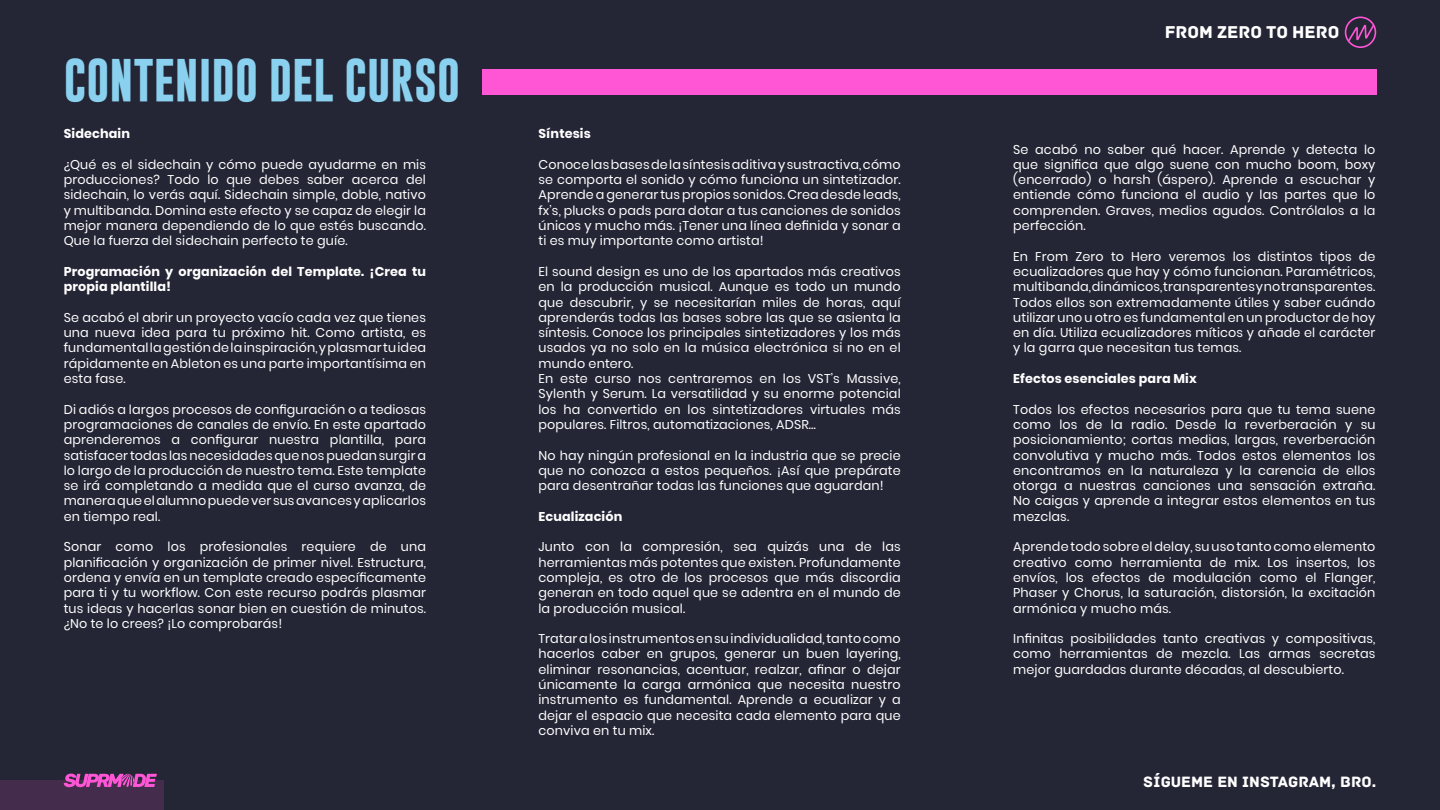
<style>
.page{position:relative;width:1440px;height:810px;background:#242535}
.page>*{position:absolute;margin:0;border:0;box-sizing:border-box;transform-origin:0 0}
.t1{font:700 43.5px "Gobold";color:#8ad1ef}
.t2{font:18px "Archive";color:#fff}
.t3{font:15.75px "Archive";color:#fff}
.t4{font:12.75px/15.3px "Poppins";letter-spacing:.01em;color:#fff;text-align:justify}
.t5{font:700 12.75px/15.3px "Poppins";letter-spacing:.01em;color:#fff}
</style>
<div class="page">
<div style="left:0;top:780px;width:164px;height:30px;background:#442c4c"></div>
<svg style="left:1345px;top:16px;width:31px;height:32px"></svg>
<svg style="left:64px;top:774px;width:93px;height:13px"></svg>
<div style="left:482px;top:70px;width:895px;height:25px;background:#ff56d6"></div>
<h1 class="t1" style="left:64px;top:52px;width:398px">CONTENIDO DEL CURSO</h1>
<p class="t5" style="left:64px;top:126px;width:68px">Sidechain</p>
<p class="t4" style="left:64px;top:157px;width:364px">¿Qué es el sidechain y cómo puede ayudarme en mis producciones? Todo lo que debes saber acerca del sidechain, lo verás aquí. Sidechain simple, doble, nativo y multibanda. Domina este efecto y se capaz de elegir la mejor manera dependiendo de lo que estés buscando.<br>Que la fuerza del sidechain perfecto te guíe.</p>
<p class="t5" style="left:64px;top:264px;width:364px">Programación y organización del Template. ¡Crea tu propia plantilla!</p>
<p class="t4" style="left:64px;top:310px;width:364px">Se acabó el abrir un proyecto vacío cada vez que tienes una nueva idea para tu próximo hit. Como artista, es fundamental la gestión de la inspiración, y plasmar tu idea rápidamente en Ableton es una parte importantísima en esta fase.</p>
<p class="t4" style="left:64px;top:402px;width:364px">Di adiós a largos procesos de configuración o a tediosas programaciones de canales de envío. En este apartado aprenderemos a configurar nuestra plantilla, para satisfacer todas las necesidades que nos puedan surgir a lo largo de la producción de nuestro tema. Este template se irá completando a medida que el curso avanza, de manera que el alumno puede ver sus avances y aplicarlos en tiempo real.</p>
<p class="t4" style="left:64px;top:539px;width:364px">Sonar como los profesionales requiere de una planificación y organización de primer nivel. Estructura, ordena y envía en un template creado específicamente para ti y tu workflow. Con este recurso podrás plasmar tus ideas y hacerlas sonar bien en cuestión de minutos. ¿No te lo crees? ¡Lo comprobarás!</p>
<p class="t5" style="left:538px;top:126px;width:54px">Síntesis</p>
<p class="t4" style="left:538px;top:157px;width:364px">Conoce las bases de la síntesis aditiva y sustractiva, cómo se comporta el sonido y cómo funciona un sintetizador.<br>Aprende a generar tus propios sonidos. Crea desde leads, fx’s, plucks o pads para dotar a tus canciones de sonidos únicos y mucho más. ¡Tener una línea definida y sonar a ti es muy importante como artista!</p>
<p class="t4" style="left:538px;top:264px;width:364px;text-align:left">El sound design es uno de los apartados más creativos en la producción musical. Aunque es todo un mundo que descubrir, y se necesitarían miles de horas, aquí aprenderás todas las bases sobre las que se asienta la síntesis. Conoce los principales sintetizadores y los más usados ya no solo en la música electrónica si no en el mundo entero.<br>En este curso nos centraremos en los VST’s Massive, Sylenth y Serum. La versatilidad y su enorme potencial los ha convertido en los sintetizadores virtuales más populares. Filtros, automatizaciones, ADSR…</p>
<p class="t4" style="left:538px;top:448px;width:364px">No hay ningún profesional en la industria que se precie que no conozca a estos pequeños. ¡Así que prepárate para desentrañar todas las funciones que aguardan!</p>
<p class="t5" style="left:538px;top:509px;width:85px">Ecualización</p>
<p class="t4" style="left:538px;top:539px;width:364px">Junto con la compresión, sea quizás una de las herramientas más potentes que existen. Profundamente compleja, es otro de los procesos que más discordia generan en todo aquel que se adentra en el mundo de la producción musical.</p>
<p class="t4" style="left:538px;top:631px;width:364px">Tratar a los instrumentos en su individualidad, tanto como hacerlos caber en grupos, generar un buen layering, eliminar resonancias, acentuar, realzar, afinar o dejar únicamente la carga armónica que necesita nuestro instrumento es fundamental. Aprende a ecualizar y a dejar el espacio que necesita cada elemento para que conviva en tu mix.</p>
<h2 class="t2" style="left:1165px;top:21px;width:176px">FROM ZERO TO HERO</h2>
<p class="t4" style="left:1013px;top:142px;width:364px">Se acabó no saber qué hacer. Aprende y detecta lo que significa que algo suene con mucho boom, boxy (encerrado) o harsh (áspero). Aprende a escuchar y entiende cómo funciona el audio y las partes que lo comprenden. Graves, medios agudos. Contrólalos a la perfección.</p>
<p class="t4" style="left:1013px;top:249px;width:364px">En From Zero to Hero veremos los distintos tipos de ecualizadores que hay y cómo funcionan. Paramétricos, multibanda, dinámicos, transparentes y no transparentes.<br>Todos ellos son extremadamente útiles y saber cuándo utilizar uno u otro es fundamental en un productor de hoy en día. Utiliza ecualizadores míticos y añade el carácter y la garra que necesitan tus temas.</p>
<p class="t5" style="left:1013px;top:371px;width:185px">Efectos esenciales para Mix</p>
<p class="t4" style="left:1013px;top:402px;width:364px">Todos los efectos necesarios para que tu tema suene como los de la radio. Desde la reverberación y su posicionamiento; cortas medias, largas, reverberación convolutiva y mucho más. Todos estos elementos los encontramos en la naturaleza y la carencia de ellos otorga a nuestras canciones una sensación extraña.<br>No caigas y aprende a integrar estos elementos en tus mezclas.</p>
<p class="t4" style="left:1013px;top:539px;width:364px">Aprende todo sobre el delay, su uso tanto como elemento creativo como herramienta de mix. Los insertos, los envíos, los efectos de modulación como el Flanger, Phaser y Chorus, la saturación, distorsión, la excitación armónica y mucho más.</p>
<p class="t4" style="left:1013px;top:631px;width:364px">Infinitas posibilidades tanto creativas y compositivas, como herramientas de mezcla. Las armas secretas mejor guardadas durante décadas, al descubierto.</p>
<p class="t3" style="left:1144px;top:773px;width:234px">SÍGUEME EN INSTAGRAM, BRO.</p>
</div>
